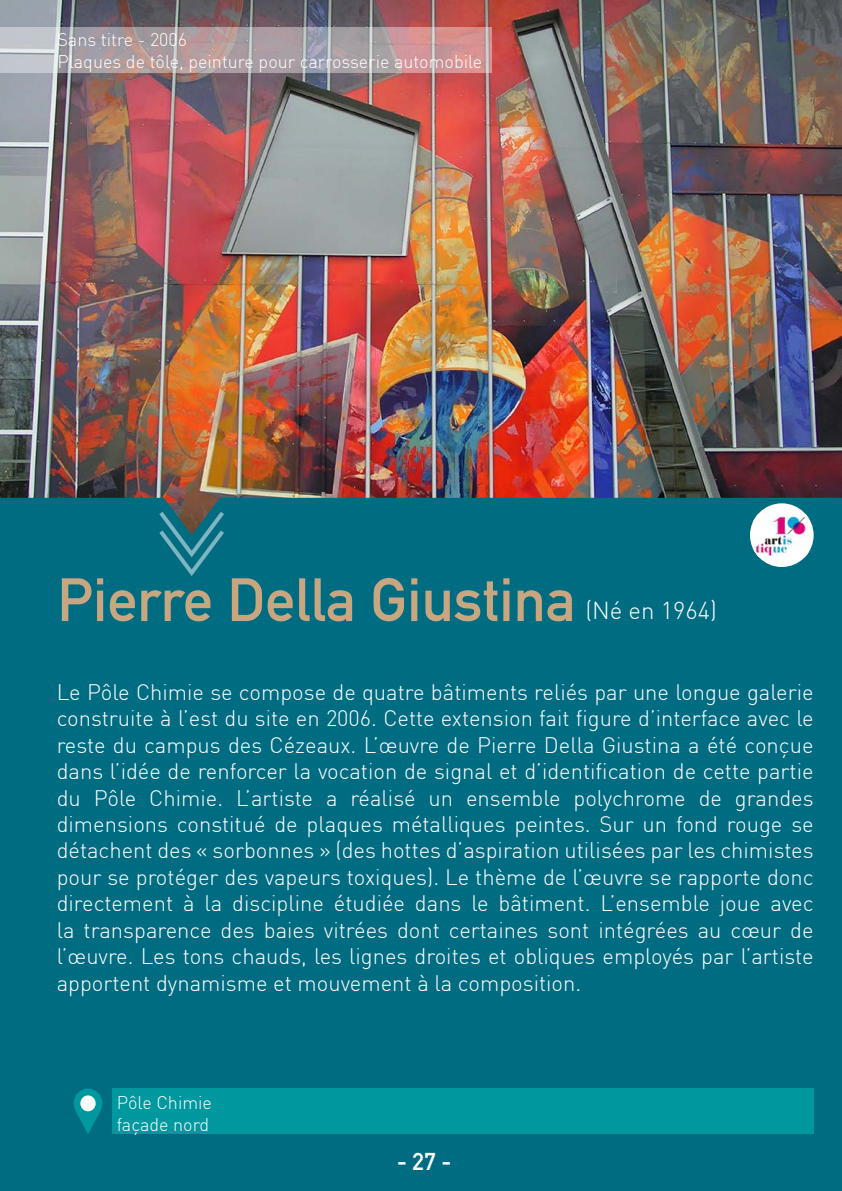
<style>
.page{position:relative;width:842px;height:1191px;background:#006c82}
.page>*{position:absolute;margin:0;border:0;box-sizing:border-box;transform-origin:0 0}
.t1{font:700 60px "DIN Alternate";color:#c8a780}
.t2{font:300 24px "DIN";color:#fff}
.t3{font:700 24px "DIN Alternate";color:#fff}
.t4{font:300 22px/26.4px "DIN";color:#fff;text-align:justify}
.t5{font:300 18px/21.6px "DIN";color:#fff}
</style>
<div class="page">
<svg style="left:161px;top:535px;width:62px;height:41px"></svg>
<img style="left:0;top:0;width:842px;height:535px">
<svg style="left:0;top:27px;width:492px;height:46px;background:#b5a2a6"></svg>
<svg style="left:76px;top:1112px;width:24px;height:22px"></svg>
<div style="left:74px;top:1088px;width:28px;height:30px;background:#00989f;border-radius:50%"></div>
<div style="left:80px;top:1095px;width:16px;height:16px;background:#fff;border-radius:50%"></div>
<div style="left:112px;top:1088px;width:702px;height:46px;background:#00989f"></div>
<div style="left:750px;top:503px;width:64px;height:64px;background:#fff;border-radius:50%"></div>
<img style="left:753px;top:514px;width:55px;height:43px">
<p class="t5" style="left:57px;top:28px;width:426px">Sans titre - 2006<br>Plaques de tôle, peinture pour carrosserie automobile</p>
<h1 class="t1" style="left:57px;top:554px;width:520px">Pierre Della Giustina</h1>
<p class="t2" style="left:585px;top:595px;width:133px">(Né en 1964)</p>
<p class="t4" style="left:57px;top:678px;width:758px">Le Pôle Chimie se compose de quatre bâtiments reliés par une longue galerie construite à l’est du site en 2006. Cette extension fait figure d’interface avec le reste du campus des Cézeaux. L’œuvre de Pierre Della Giustina a été conçue dans l’idée de renforcer la vocation de signal et d’identification de cette partie du Pôle Chimie. L’artiste a réalisé un ensemble polychrome de grandes dimensions constitué de plaques métalliques peintes. Sur un fond rouge se détachent des « sorbonnes » (des hottes d’aspiration utilisées par les chimistes pour se protéger des vapeurs toxiques). Le thème de l’œuvre se rapporte donc directement à la discipline étudiée dans le bâtiment. L’ensemble joue avec la transparence des baies vitrées dont certaines sont intégrées au cœur de l’œuvre. Les tons chauds, les lignes droites et obliques employés par l’artiste apportent dynamisme et mouvement à la composition.</p>
<p class="t5" style="left:117px;top:1091px;width:97px">Pôle Chimie façade nord</p>
<p class="t3" style="left:397px;top:1143px;width:56px">- 27 -</p>
</div>
